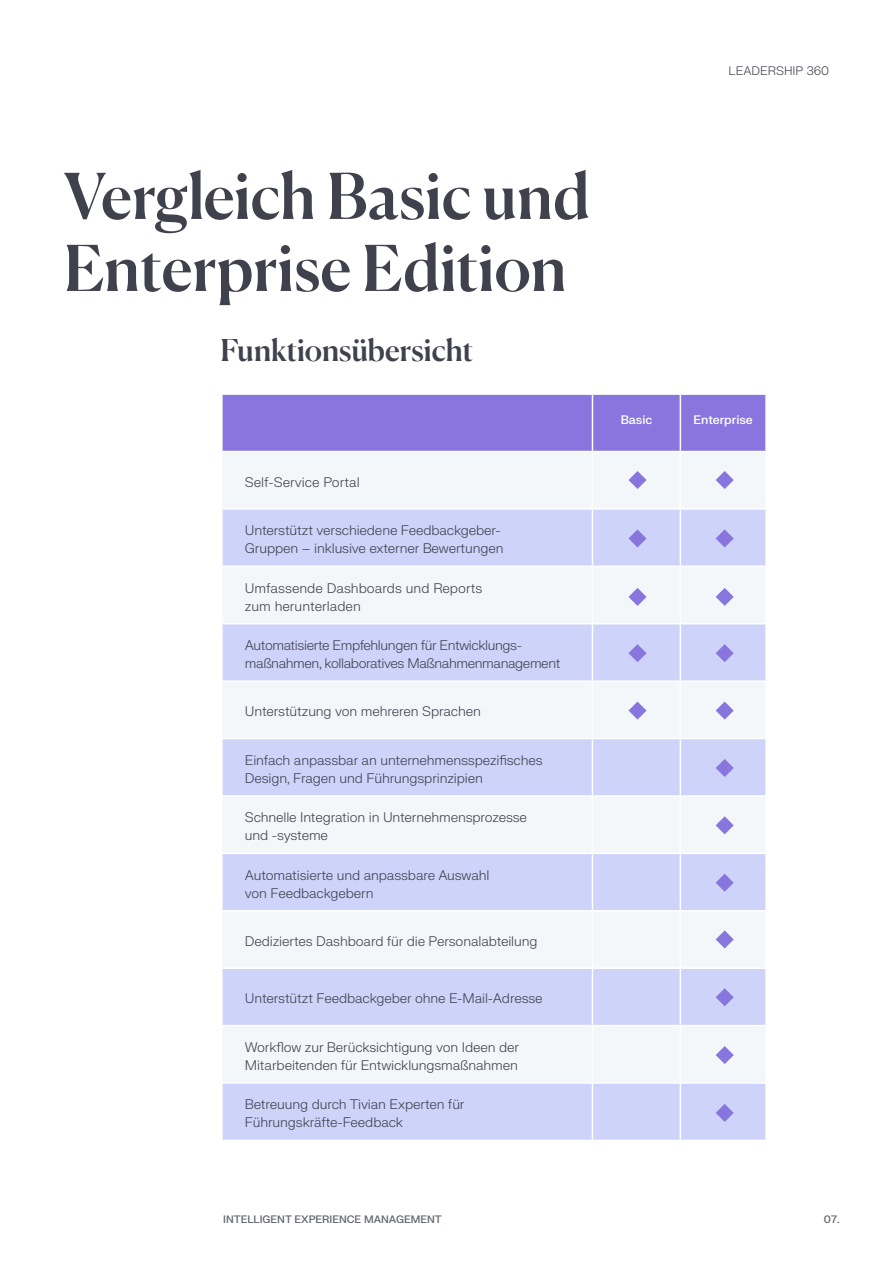
<style>
.page{position:relative;width:893px;height:1263px;background:#fff}
.page>*{position:absolute;margin:0;border:0;box-sizing:border-box;transform-origin:0 0}
.t1{font:500 63px/72px "Canela";color:#3f414d}
.t2{font:500 30px "Canela";color:#3f414d}
.t3{font:300 13.5px/18px "FK Grotesk Neue";letter-spacing:-.01em;color:#3f414d}
.t4{font:300 13.5px/18px "FK Grotesk Neue";letter-spacing:-.03em;color:#3f414d}
.t5{font:500 12px "FK Grotesk Neue";color:#fff}
.t6{font:300 12px "FK Grotesk Neue";color:#3f414d}
.t7{font:500 10.5px "FK Grotesk Neue";color:#656771}
</style>
<div class="page">
<div style="left:223px;top:395px;width:542px;height:56px;background:#8876de"></div>
<div style="left:223px;top:453px;width:542px;height:55px;background:#f3f7fa"></div>
<svg style="left:223px;top:510px;width:542px;height:630px;fill:#ced3fa"></svg>
<hr style="left:592px;top:395px;width:1px;height:56px;background:#fff">
<hr style="left:680px;top:395px;width:1px;height:56px;background:#fff">
<hr style="left:592px;top:452px;width:1px;height:56px;background:#fff">
<hr style="left:680px;top:452px;width:1px;height:56px;background:#fff">
<hr style="left:592px;top:510px;width:1px;height:56px;background:#fff">
<hr style="left:680px;top:510px;width:1px;height:56px;background:#fff">
<hr style="left:221px;top:566px;width:371px;height:1px;background:#fff">
<hr style="left:592px;top:566px;width:88px;height:1px;background:#fff">
<hr style="left:592px;top:567px;width:1px;height:56px;background:#fff">
<hr style="left:680px;top:566px;width:87px;height:1px;background:#fff">
<hr style="left:680px;top:567px;width:1px;height:56px;background:#fff">
<hr style="left:221px;top:623px;width:371px;height:1px;background:#fff">
<hr style="left:592px;top:623px;width:88px;height:1px;background:#fff">
<hr style="left:592px;top:624px;width:1px;height:56px;background:#fff">
<hr style="left:680px;top:623px;width:87px;height:1px;background:#fff">
<hr style="left:680px;top:624px;width:1px;height:56px;background:#fff">
<hr style="left:221px;top:680px;width:371px;height:2px;background:#fff">
<hr style="left:592px;top:680px;width:88px;height:2px;background:#fff">
<hr style="left:592px;top:682px;width:1px;height:56px;background:#fff">
<hr style="left:680px;top:680px;width:87px;height:2px;background:#fff">
<hr style="left:680px;top:682px;width:1px;height:56px;background:#fff">
<hr style="left:221px;top:738px;width:371px;height:1px;background:#fff">
<hr style="left:592px;top:738px;width:88px;height:1px;background:#fff">
<hr style="left:592px;top:739px;width:1px;height:56px;background:#fff">
<hr style="left:680px;top:738px;width:87px;height:1px;background:#fff">
<hr style="left:680px;top:739px;width:1px;height:56px;background:#fff">
<hr style="left:221px;top:795px;width:371px;height:2px;background:#fff">
<hr style="left:592px;top:795px;width:88px;height:2px;background:#fff">
<hr style="left:592px;top:797px;width:1px;height:56px;background:#fff">
<hr style="left:680px;top:795px;width:87px;height:2px;background:#fff">
<hr style="left:680px;top:797px;width:1px;height:56px;background:#fff">
<hr style="left:221px;top:853px;width:371px;height:1px;background:#fff">
<hr style="left:592px;top:853px;width:88px;height:1px;background:#fff">
<hr style="left:592px;top:854px;width:1px;height:56px;background:#fff">
<hr style="left:680px;top:853px;width:87px;height:1px;background:#fff">
<hr style="left:680px;top:854px;width:1px;height:56px;background:#fff">
<hr style="left:221px;top:910px;width:371px;height:1px;background:#fff">
<hr style="left:592px;top:910px;width:88px;height:1px;background:#fff">
<hr style="left:592px;top:911px;width:1px;height:56px;background:#fff">
<hr style="left:680px;top:910px;width:87px;height:1px;background:#fff">
<hr style="left:680px;top:911px;width:1px;height:56px;background:#fff">
<hr style="left:221px;top:967px;width:371px;height:2px;background:#fff">
<hr style="left:592px;top:967px;width:88px;height:2px;background:#fff">
<hr style="left:592px;top:969px;width:1px;height:56px;background:#fff">
<hr style="left:680px;top:967px;width:87px;height:2px;background:#fff">
<hr style="left:680px;top:969px;width:1px;height:56px;background:#fff">
<hr style="left:221px;top:1025px;width:371px;height:1px;background:#fff">
<hr style="left:592px;top:1025px;width:88px;height:1px;background:#fff">
<hr style="left:592px;top:1026px;width:1px;height:56px;background:#fff">
<hr style="left:680px;top:1025px;width:87px;height:1px;background:#fff">
<hr style="left:680px;top:1026px;width:1px;height:56px;background:#fff">
<hr style="left:221px;top:1082px;width:371px;height:2px;background:#fff">
<hr style="left:592px;top:1082px;width:88px;height:2px;background:#fff">
<hr style="left:592px;top:1084px;width:1px;height:56px;background:#fff">
<hr style="left:680px;top:1082px;width:87px;height:2px;background:#fff">
<hr style="left:680px;top:1084px;width:1px;height:56px;background:#fff">
<svg style="left:628px;top:471px;width:18px;height:18px"></svg>
<svg style="left:628px;top:529px;width:18px;height:18px"></svg>
<svg style="left:628px;top:588px;width:18px;height:18px"></svg>
<svg style="left:628px;top:644px;width:18px;height:18px"></svg>
<svg style="left:628px;top:701px;width:18px;height:19px"></svg>
<svg style="left:716px;top:471px;width:18px;height:18px"></svg>
<svg style="left:716px;top:529px;width:18px;height:18px"></svg>
<svg style="left:716px;top:588px;width:18px;height:18px"></svg>
<svg style="left:716px;top:644px;width:18px;height:18px"></svg>
<svg style="left:716px;top:701px;width:18px;height:19px"></svg>
<svg style="left:716px;top:759px;width:18px;height:18px"></svg>
<svg style="left:716px;top:816px;width:18px;height:18px"></svg>
<svg style="left:716px;top:874px;width:18px;height:18px"></svg>
<svg style="left:716px;top:930px;width:18px;height:18px"></svg>
<svg style="left:716px;top:988px;width:18px;height:18px"></svg>
<svg style="left:716px;top:1046px;width:18px;height:18px"></svg>
<svg style="left:716px;top:1104px;width:18px;height:18px"></svg>
<p class="t6" style="left:729px;top:62px;width:102px">LEADERSHIP 360</p>
<h1 class="t1" style="left:64px;top:155px;width:528px">Vergleich Basic und<br>Enterprise Edition</h1>
<h2 class="t2" style="left:220px;top:326px;width:254px">Funktionsübersicht</h2>
<p class="t3" style="left:245px;top:472px;width:116px">Self-Service Portal</p>
<p class="t3" style="left:245px;top:521px;width:260px">Unterstützt verschiedene Feedbackgeber-<br>Gruppen – inklusive externer Bewertungen</p>
<p class="t3" style="left:245px;top:578px;width:239px">Umfassende Dashboards und Reports zum herunterladen</p>
<p class="t4" style="left:245px;top:635px;width:317px">Automatisierte Empfehlungen für Entwicklungs&shy;maßnahmen, kollaboratives Maßnahmenmanagement</p>
<p class="t3" style="left:245px;top:702px;width:237px">Unterstützung von mehreren Sprachen</p>
<p class="t3" style="left:245px;top:750px;width:299px">Einfach anpassbar an unternehmensspezifisches<br>Design, Fragen und Führungsprinzipien</p>
<p class="t3" style="left:245px;top:808px;width:284px">Schnelle Integration in Unternehmensprozesse und -systeme</p>
<p class="t3" style="left:245px;top:865px;width:246px">Automatisierte und anpassbare Auswahl von Feedbackgebern</p>
<p class="t3" style="left:245px;top:931px;width:294px">Dediziertes Dashboard für die Personalabteilung</p>
<p class="t3" style="left:245px;top:989px;width:299px">Unterstützt Feedbackgeber ohne E-Mail-Adresse</p>
<p class="t3" style="left:245px;top:1037px;width:276px">Workflow zur Berücksichtigung von Ideen der<br>Mitarbeitenden für Entwicklungsmaßnahmen</p>
<p class="t3" style="left:245px;top:1095px;width:221px">Betreuung durch Tivian Experten für<br>Führungskräfte-Feedback</p>
<p class="t5" style="left:621px;top:410px;width:33px">Basic</p>
<p class="t5" style="left:694px;top:410px;width:61px">Enterprise</p>
<p class="t7" style="left:223px;top:1211px;width:220px">INTELLIGENT EXPERIENCE MANAGEMENT</p>
<p class="t7" style="left:824px;top:1211px;width:17px">07.</p>
</div>
